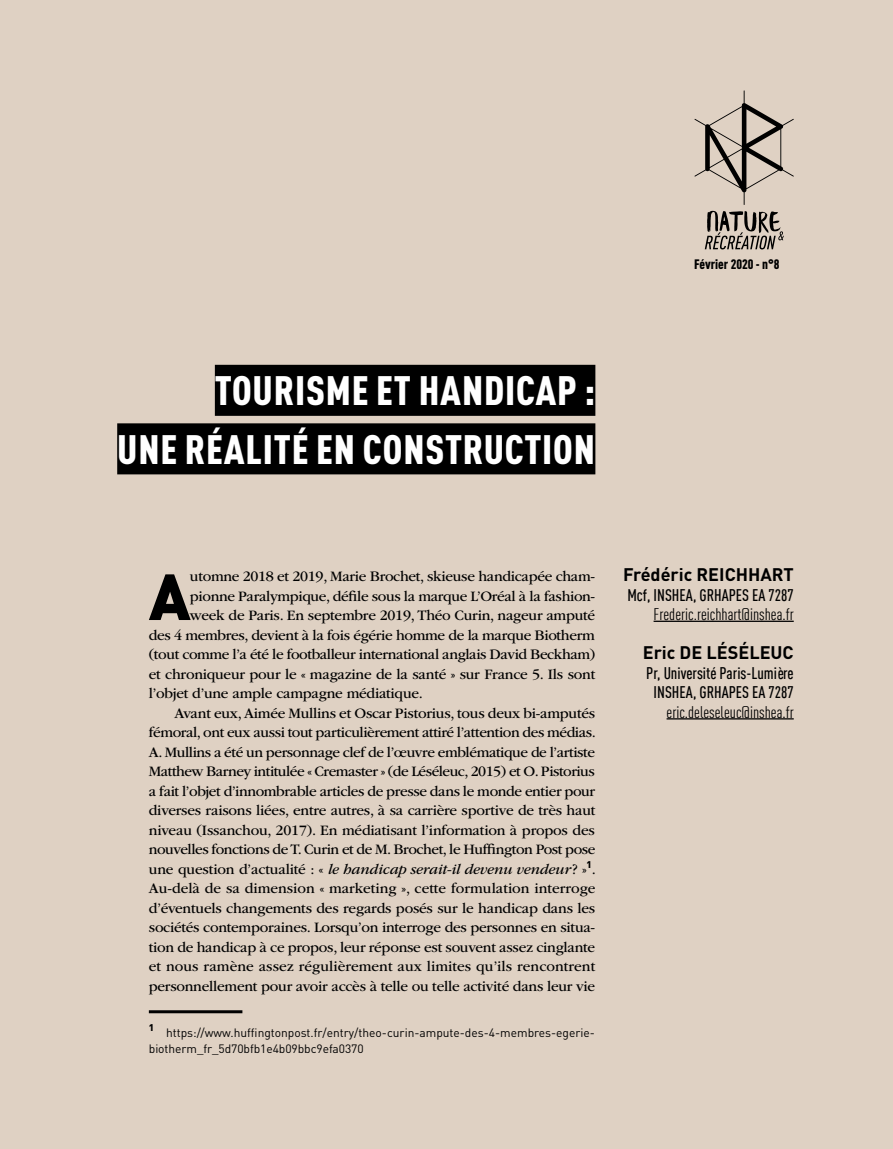
<style>
.page{position:relative;width:893px;height:1149px;background:#fff}
.page>*{position:absolute;margin:0;border:0;box-sizing:border-box;transform-origin:0 0}
.PARA_BOOK_ENTREE{font:900 64.05px "DIN Pro";color:#000}
.TITRE{font:900 condensed 40.5px/58.5px "DIN Pro";letter-spacing:.02em;color:#fff;text-align:right}
.AUTEUR{font:700 18px "DIN Pro";color:#000}
.Prez_AUTEUR{font:500 16.5px/19.5px "DIN Cond";color:#000;text-align:center}
.MAIL{font:16.5px "DIN Cond";color:#000}
.PARA_BOOK{font:15px/19.5px "ITC Garamond Std";letter-spacing:-.015em;color:#000;text-align:justify}
.PARA_BOOK_ENTREE-2{font:15px "ITC Garamond Std";letter-spacing:-.02em;color:#000}
.DAT_NUM{font:900 condensed 13.5px "DIN Pro";color:#000}
.NDBP{font:12px/16.5px "DIN Pro";color:#000}
.NDBP-2{font:900 9.6px "DIN Pro";color:#000}
.s1{font-style:italic}
</style>
<div class="page">
<div style="left:0;top:0;width:893px;height:1148px;background:#dfd1c3"></div>
<hr style="left:654px;top:620px;width:140px;height:1px;background:#000">
<hr style="left:667px;top:718px;width:127px;height:1px;background:#000">
<div style="left:215px;top:364px;width:380px;height:51px;background:#000"></div>
<div style="left:117px;top:423px;width:478px;height:51px;background:#000"></div>
<hr style="left:149px;top:1009px;width:93px;height:3px;background:#000">
<svg style="left:694px;top:90px;width:100px;height:115px"></svg>
<svg style="left:705px;top:211px;width:79px;height:38px"></svg>
<p class="DAT_NUM" style="left:694px;top:253px;width:87px">Février 2020 - n°8</p>
<p class="TITRE" style="left:117px;top:358px;width:480px">TOURISME ET HANDICAP :<br>UNE RÉALITÉ EN CONSTRUCTION</p>
<p class="PARA_BOOK_ENTREE" style="left:149px;top:541px;width:43px">A</p>
<p class="PARA_BOOK_ENTREE-2" style="left:190px;top:568px;width:407px">utomne 2018 et 2019, Marie Brochet, skieuse handicapée cham-</p>
<p class="PARA_BOOK_ENTREE-2" style="left:190px;top:587px;width:407px">pionne Paralympique, défile sous la marque L’Oréal à la fashion-</p>
<p class="PARA_BOOK_ENTREE-2" style="left:190px;top:607px;width:407px">week de Paris. En septembre 2019, Théo Curin, nageur amputé</p>
<p class="PARA_BOOK_ENTREE-2" style="left:149px;top:626px;width:448px">des 4 membres, devient à la fois égérie homme de la marque Biotherm</p>
<p class="PARA_BOOK_ENTREE-2" style="left:149px;top:646px;width:448px">(tout comme l’a été le footballeur international anglais David Beckham)</p>
<p class="PARA_BOOK_ENTREE-2" style="left:149px;top:665px;width:448px">et chroniqueur pour le « magazine de la santé » sur France 5. Ils sont</p>
<p class="PARA_BOOK_ENTREE-2" style="left:149px;top:685px;width:276px">l’objet d’une ample campagne médiatique.</p>
<p class="PARA_BOOK" style="left:149px;top:703px;width:448px;text-indent:26px">Avant eux, Aimée Mullins et Oscar Pistorius, tous deux bi-amputés fémoral, ont eux aussi tout particulièrement attiré l’attention des médias.<br>A. Mullins a été un personnage clef de l’œuvre emblématique de l’artiste Matthew Barney intitulée « Cremaster » (de Léséleuc, 2015) et O. Pistorius a fait l’objet d’innombrable articles de presse dans le monde entier pour diverses raisons liées, entre autres, à sa carrière sportive de très haut niveau (Issanchou, 2017). En médiatisant l’information à propos des nouvelles fonctions de T. Curin et de M. Brochet, le Huffington Post pose une question d’actualité : « <span class="s1">le handicap serait-il devenu vendeur</span>? »<sup>1</sup>.<br>Au-delà de sa dimension « marketing », cette formulation interroge d’éventuels changements des regards posés sur le handicap dans les sociétés contemporaines. Lorsqu’on interroge des personnes en situa&shy;tion de handicap à ce propos, leur réponse est souvent assez cinglante et nous ramène assez régulièrement aux limites qu’ils rencontrent personnellement pour avoir accès à telle ou telle activité dans leur vie</p>
<p class="NDBP-2" style="left:149px;top:1019px;width:7px">1</p>
<p class="NDBP" style="left:149px;top:1022px;width:448px;text-indent:17px">https://www.huffingtonpost.fr/entry/theo-curin-ampute-des-4-membres-egerie&shy;biotherm_fr_5d70bfb1e4b09bbc9efa0370</p>
<p class="AUTEUR" style="left:623px;top:559px;width:172px">Frédéric REICHHART</p>
<p class="Prez_AUTEUR" style="left:627px;top:584px;width:168px">Mcf, INSHEA, GRHAPES EA 7287</p>
<p class="MAIL" style="left:654px;top:604px;width:142px">Frederic.reichhart@inshea.fr</p>
<p class="AUTEUR" style="left:643px;top:637px;width:152px">Eric DE LÉSÉLEUC</p>
<p class="Prez_AUTEUR" style="left:646px;top:662px;width:149px">Pr, Université Paris-Lumière<br>INSHEA, GRHAPES EA 7287</p>
<p class="MAIL" style="left:667px;top:702px;width:129px">eric.deleseleuc@inshea.fr</p>
</div>
